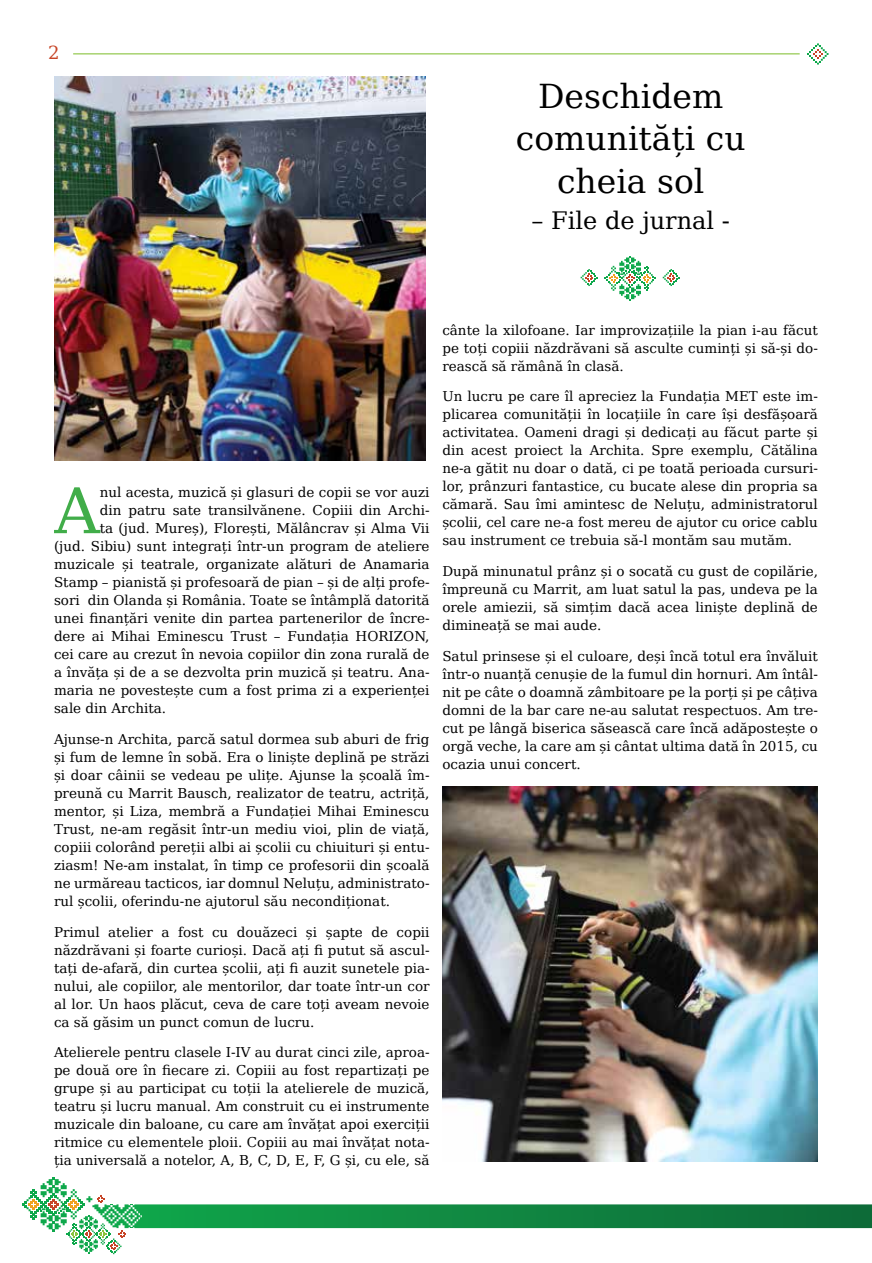
<style>
.page{position:relative;width:872px;height:1263px;background:#fff}
.page>*{position:absolute;margin:0;border:0;box-sizing:border-box;transform-origin:0 0}
.t1{font:62.85px "DejaVu Serif";color:#41ad49}
.t2{font:33px/42.6px "DejaVu Serif";color:#000;text-align:center}
.t3{font:24px "DejaVu Serif";color:#000}
.t4{font:18px "DejaVu Serif";color:#c74527}
.t5{font:13.5px/18px "DejaVu Serif";color:#000;text-align:justify}
</style>
<div class="page">
<svg style="left:23px;top:1177px;width:849px;height:77px"></svg>
<svg style="left:807px;top:43px;width:21px;height:22px"></svg>
<hr style="left:73px;top:53px;width:726px;height:1px;background:#8ac440">
<img style="left:54px;top:77px;width:371px;height:384px">
<img style="left:442px;top:787px;width:376px;height:374px">
<svg style="left:604px;top:256px;width:52px;height:45px"></svg>
<svg style="left:580px;top:269px;width:17px;height:17px"></svg>
<svg style="left:662px;top:269px;width:17px;height:17px"></svg>
<h3 class="t4" style="left:48px;top:39px;width:13px">2</h3>
<h2 class="t2" style="left:516px;top:74px;width:231px">Deschidem comunități cu cheia sol</h2>
<h3 class="t3" style="left:531px;top:203px;width:200px">– File de jurnal -</h3>
<h1 class="t1" style="left:54px;top:463px;width:47px">A</h1>
<p class="t5" style="left:100px;top:483px;width:331px">nul acesta, muzică și glasuri de copii se vor auzi</p>
<p class="t5" style="left:100px;top:501px;width:331px">din patru sate transilvănene. Copiii din Archi-</p>
<p class="t5" style="left:100px;top:519px;width:331px">ta (jud. Mureș), Florești, Mălâncrav și Alma Vii</p>
<p class="t5" style="left:54px;top:537px;width:377px">(jud. Sibiu) sunt integrați într-un program de ateliere</p>
<p class="t5" style="left:54px;top:555px;width:377px">muzicale și teatrale, organizate alături de Anamaria</p>
<p class="t5" style="left:54px;top:573px;width:377px">Stamp – pianistă și profesoară de pian – și de alți profe-</p>
<p class="t5" style="left:54px;top:591px;width:377px">sori din Olanda și România. Toate se întâmplă datorită</p>
<p class="t5" style="left:54px;top:609px;width:377px">unei finanțări venite din partea partenerilor de încre-</p>
<p class="t5" style="left:54px;top:627px;width:377px">dere ai Mihai Eminescu Trust – Fundația HORIZON,</p>
<p class="t5" style="left:54px;top:645px;width:377px">cei care au crezut în nevoia copiilor din zona rurală de</p>
<p class="t5" style="left:54px;top:663px;width:377px">a învăța și de a se dezvolta prin muzică și teatru. Ana-</p>
<p class="t5" style="left:54px;top:681px;width:377px">maria ne povestește cum a fost prima zi a experienței</p>
<p class="t5" style="left:54px;top:699px;width:114px">sale din Archita.</p>
<p class="t5" style="left:54px;top:730px;width:377px">Ajunse-n Archita, parcă satul dormea sub aburi de frig și fum de lemne în sobă. Era o liniște deplină pe străzi și doar câinii se vedeau pe ulițe. Ajunse la școală îm&shy;preună cu Marrit Bausch, realizator de teatru, actriță, mentor, și Liza, membră a Fundației Mihai Eminescu Trust, ne-am regăsit într-un mediu vioi, plin de viață, copiii colorând pereții albi ai școlii cu chiuituri și entu&shy;ziasm! Ne-am instalat, în timp ce profesorii din școală ne urmăreau tacticos, iar domnul Neluțu, administrato&shy;rul școlii, oferindu-ne ajutorul său necondiționat.</p>
<p class="t5" style="left:54px;top:922px;width:377px">Primul atelier a fost cu douăzeci și șapte de copii năzdrăvani și foarte curioși. Dacă ați fi putut să ascul&shy;tați de-afară, din curtea școlii, ați fi auzit sunetele pia&shy;nului, ale copiilor, ale mentorilor, dar toate într-un cor al lor. Un haos plăcut, ceva de care toți aveam nevoie ca să găsim un punct comun de lucru.</p>
<p class="t5" style="left:54px;top:1043px;width:377px">Atelierele pentru clasele I-IV au durat cinci zile, aproa&shy;pe două ore în fiecare zi. Copiii au fost repartizați pe grupe și au participat cu toții la atelierele de muzică, teatru și lucru manual. Am construit cu ei instrumente muzicale din baloane, cu care am învățat apoi exerciții ritmice cu elementele ploii. Copiii au mai învățat nota&shy;ția universală a notelor, A, B, C, D, E, F, G și, cu ele, să</p>
<p class="t5" style="left:442px;top:321px;width:377px">cânte la xilofoane. Iar improvizațiile la pian i-au făcut pe toți copiii năzdrăvani să asculte cuminți și să-și do&shy;rească să rămână în clasă.</p>
<p class="t5" style="left:442px;top:387px;width:377px">Un lucru pe care îl apreciez la Fundația MET este im&shy;plicarea comunității în locațiile în care își desfășoară activitatea. Oameni dragi și dedicați au făcut parte și din acest proiect la Archita. Spre exemplu, Cătălina ne-a gătit nu doar o dată, ci pe toată perioada cursuri&shy;lor, prânzuri fantastice, cu bucate alese din propria sa cămară. Sau îmi amintesc de Neluțu, administratorul școlii, cel care ne-a fost mereu de ajutor cu orice cablu sau instrument ce trebuia să-l montăm sau mutăm.</p>
<p class="t5" style="left:442px;top:562px;width:377px">După minunatul prânz și o socată cu gust de copilărie, împreună cu Marrit, am luat satul la pas, undeva pe la orele amiezii, să simțim dacă acea liniște deplină de dimineață se mai aude.</p>
<p class="t5" style="left:442px;top:647px;width:377px">Satul prinsese și el culoare, deși încă totul era învăluit într-o nuanță cenușie de la fumul din hornuri. Am întâl&shy;nit pe câte o doamnă zâmbitoare pe la porți și pe câțiva domni de la bar care ne-au salutat respectuos. Am tre&shy;cut pe lângă biserica săsească care încă adăpostește o orgă veche, la care am și cântat ultima dată în 2015, cu ocazia unui concert.</p>
</div>
